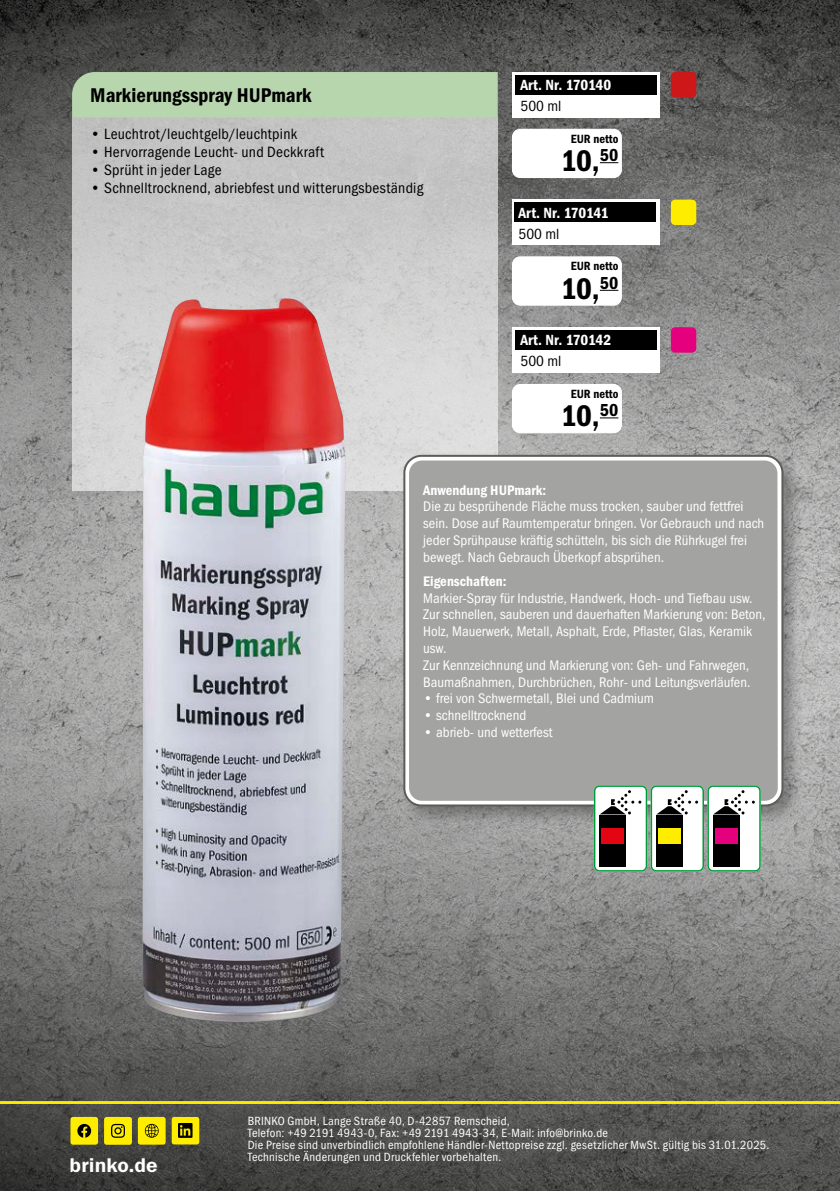
<style>
.page{position:relative;width:840px;height:1191px;background:#fff}
.page>*{position:absolute;margin:0;border:0;box-sizing:border-box;transform-origin:0 0}
.t1{font:30px "Franklin Gothic Demi Cond ITC";color:#000}
.t2{font:20px "Franklin Gothic Demi Cond ITC";color:#000}
.t3{font:20px "Franklin Gothic Demi ITC";letter-spacing:.005em;color:#fff}
.t4{font:15px "Franklin Gothic Book Cond ITC";letter-spacing:.02em;color:#000}
.t5{font:14.8px "Franklin Gothic Demi Cond ITC";color:#fff}
.t6{font:14.8px "Franklin Gothic Book Cond ITC";color:#000}
.t7{font:14px/16.8px "Franklin Gothic Book Cond ITC";color:#fff}
.t8{font:14px "Franklin Gothic Demi Cond ITC";color:#fff}
.t9{font:12px/12px "Franklin Gothic Book Cond ITC";letter-spacing:.025em;color:#fff}
.t10{font:12px "Franklin Gothic Demi Cond ITC";color:#000}
</style>
<div class="page">
<img style="left:0;top:0;width:839px;height:1101px">
<svg style="left:0;top:1101px;width:839px;height:90px;background:#505046"></svg>
<div style="left:138px;top:1117px;width:27px;height:27px;background:#ffed00;border-radius:3px"></div>
<svg style="left:144px;top:1123px;width:15px;height:14px"></svg>
<div style="left:70px;top:1117px;width:28px;height:27px;background:#ffed00;border-radius:3px"></div>
<svg style="left:77px;top:1123px;width:14px;height:14px"></svg>
<div style="left:104px;top:1117px;width:28px;height:27px;background:#ffed00;border-radius:3px"></div>
<svg style="left:111px;top:1123px;width:14px;height:14px"></svg>
<div style="left:172px;top:1117px;width:27px;height:27px;background:#ffed00;border-radius:3px"></div>
<img style="left:178px;top:1123px;width:15px;height:14px">
<div style="left:72px;top:117px;width:425px;height:374px;background:linear-gradient(to bottom,#c0c0c0,#dfdede)"></div>
<div style="left:399px;top:451px;width:404px;height:376px;background:#000;opacity:.3"></div>
<div style="left:404px;top:456px;width:378px;height:349px;background:#fff;border-radius:17px"></div>
<div style="left:403px;top:455px;width:380px;height:351px;border:2px solid #5c5c5b;border-radius:17px"></div>
<div style="left:409px;top:460px;width:368px;height:341px;background:#a3a3a2;border-radius:13px"></div>
<svg style="left:593px;top:785px;width:167px;height:86px"></svg>
<div style="left:707px;top:785px;width:53px;height:86px;border:2px solid #009c3a;border-radius:5px"></div>
<div style="left:72px;top:72px;width:425px;height:45px;background:#b8d6ae"></div>
<div style="left:511px;top:72px;width:148px;height:45px;background:#fff"></div>
<div style="left:514px;top:75px;width:142px;height:20px;background:#000"></div>
<div style="left:511px;top:200px;width:148px;height:45px;background:#fff"></div>
<div style="left:514px;top:203px;width:141px;height:19px;background:#000"></div>
<div style="left:511px;top:327px;width:148px;height:45px;background:#fff"></div>
<div style="left:514px;top:330px;width:142px;height:20px;background:#000"></div>
<img style="left:142px;top:298px;width:203px;height:724px">
<div style="left:670px;top:72px;width:26px;height:25px;background:#cd1719;border-radius:4px"></div>
<div style="left:670px;top:200px;width:26px;height:25px;background:#ffed00;border-radius:4px"></div>
<div style="left:670px;top:327px;width:26px;height:26px;background:#e5007d;border-radius:4px"></div>
<div style="left:512px;top:129px;width:109px;height:48px;background:#fff;border-radius:8px"></div>
<div style="left:511px;top:129px;width:110px;height:49px;border:1px solid #fff;border-radius:8px"></div>
<div style="left:512px;top:257px;width:109px;height:48px;background:#fff;border-radius:8px"></div>
<div style="left:511px;top:256px;width:110px;height:50px;border:1px solid #fff;border-radius:8px"></div>
<div style="left:512px;top:384px;width:109px;height:49px;background:#fff;border-radius:8px"></div>
<div style="left:511px;top:384px;width:110px;height:49px;border:1px solid #fff;border-radius:8px"></div>
<svg style="left:599px;top:162px;width:19px;height:1px"></svg>
<svg style="left:599px;top:290px;width:19px;height:1px"></svg>
<svg style="left:600px;top:417px;width:18px;height:1px"></svg>
<h2 class="t2" style="left:90px;top:83px;width:223px">Markierungsspray HUPmark</h2>
<p class="t4" style="left:90px;top:125px;width:208px">• Leuchtrot/leuchtgelb/leuchtpink</p>
<p class="t4" style="left:90px;top:143px;width:235px">• Hervorragende Leucht- und Deckkraft</p>
<p class="t4" style="left:90px;top:161px;width:133px">• Sprüht in jeder Lage</p>
<p class="t4" style="left:90px;top:179px;width:334px">• Schnelltrocknend, abriebfest und witterungsbeständig</p>
<p class="t5" style="left:520px;top:76px;width:92px">Art. Nr. 170140</p>
<p class="t6" style="left:520px;top:98px;width:42px">500 ml</p>
<p class="t10" style="left:570px;top:131px;width:49px">EUR netto</p>
<h1 class="t1" style="left:560px;top:143px;width:59px">10,<sup>50</sup></h1>
<p class="t5" style="left:518px;top:204px;width:91px">Art. Nr. 170141</p>
<p class="t6" style="left:518px;top:225px;width:42px">500 ml</p>
<p class="t10" style="left:570px;top:259px;width:49px">EUR netto</p>
<h1 class="t1" style="left:560px;top:271px;width:59px">10,<sup>50</sup></h1>
<p class="t5" style="left:520px;top:331px;width:92px">Art. Nr. 170142</p>
<p class="t6" style="left:520px;top:353px;width:42px">500 ml</p>
<p class="t10" style="left:570px;top:387px;width:49px">EUR netto</p>
<h1 class="t1" style="left:560px;top:398px;width:59px">10,<sup>50</sup></h1>
<p class="t8" style="left:423px;top:481px;width:124px">Anwendung HUPmark:</p>
<p class="t7" style="left:423px;top:498px;width:342px">Die zu besprühende Fläche muss trocken, sauber und fettfrei sein. Dose auf Raumtemperatur bringen. Vor Gebrauch und nach jeder Sprühpause kräftig schütteln, bis sich die Rührkugel frei bewegt. Nach Gebrauch Überkopf absprühen.</p>
<p class="t8" style="left:423px;top:573px;width:85px">Eigenschaften:</p>
<p class="t7" style="left:423px;top:589px;width:344px">Markier-Spray für Industrie, Handwerk, Hoch- und Tiefbau usw.<br>Zur schnellen, sauberen und dauerhaften Markierung von: Beton, Holz, Mauerwerk, Metall, Asphalt, Erde, Pflaster, Glas, Keramik usw.<br>Zur Kennzeichnung und Markierung von: Geh- und Fahrwegen, Baumaßnahmen, Durchbrüchen, Rohr- und Leitungsverläufen.</p>
<p class="t7" style="left:423px;top:690px;width:232px">• frei von Schwermetall, Blei und Cadmium</p>
<p class="t7" style="left:423px;top:707px;width:105px">• schnelltrocknend</p>
<p class="t7" style="left:423px;top:724px;width:130px">• abrieb- und wetterfest</p>
<h2 class="t3" style="left:69px;top:1153px;width:90px">brinko.de</h2>
<p class="t9" style="left:247px;top:1115px;width:523px">BRINKO GmbH, Lange Straße 40, D-42857 Remscheid,<br>Telefon: +49 2191 4943-0, Fax: +49 2191 4943-34, E-Mail: info@brinko.de<br>Die Preise sind unverbindlich empfohlene Händler-Nettopreise zzgl. gesetzlicher MwSt. gültig bis 31.01.2025.<br>Technische Änderungen und Druckfehler vorbehalten.</p>
</div>
